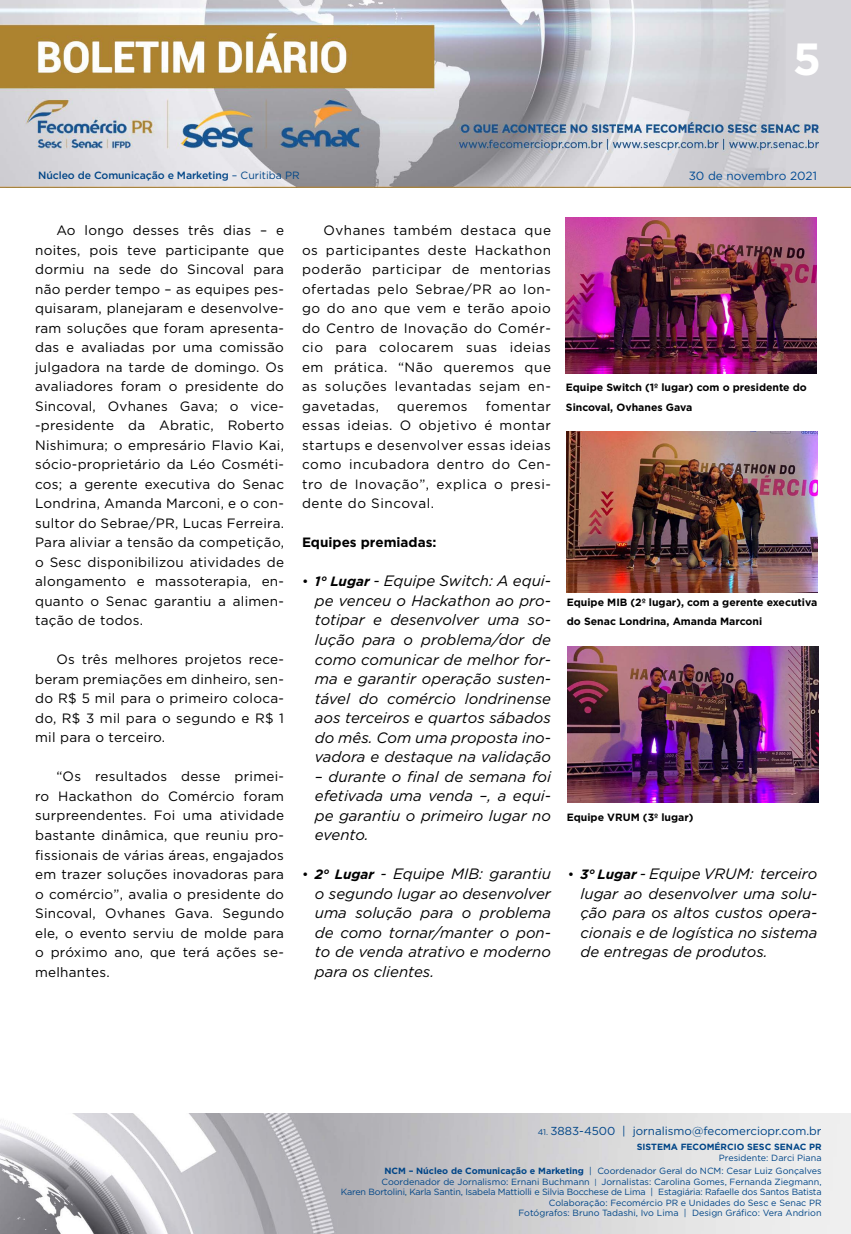
<style>
.page{position:relative;width:851px;height:1234px;background:#fff}
.page>*{position:absolute;margin:0;border:0;box-sizing:border-box;transform-origin:0 0}
.t1{font:700 45px "Gotham";color:#fff}
.t2{font:italic 15px/19.5px "Gotham";color:#000;text-align:justify}
.t3{font:13.5px/19.5px "Gotham";letter-spacing:.02em;color:#000;text-align:justify}
.t4{font:700 13.5px "Gotham";color:#000}
.t5{font:13.5px "Gotham";letter-spacing:.04em;color:#000}
.t6{font:11.85px "Gotham";color:#004a93}
.t7{font:11.55px "Gotham";color:#004587}
.t8{font:700 10.5px/19.5px "Gotham";color:#000}
.t9{font:500 10.5px "Gotham";letter-spacing:-.01em;color:#004587}
.t10{font:9px/10.5px "Gotham";color:#004587;text-align:right}
.t11{font:700 9px "Gotham";color:#004587}
.s1{font-weight:400}
.s2{font-style:normal;font-size:13.5px}
.s3{font-weight:700;font-size:13.5px}
.s4{font-size:8.25px}
.s5{font-weight:700}
.s6{font-size:7.65px}
</style>
<div class="page">
<img style="left:0;top:0;width:850px;height:188px">
<img style="left:0;top:1113px;width:850px;height:120px">
<img style="left:566px;top:431px;width:251px;height:161px">
<img style="left:567px;top:646px;width:251px;height:156px">
<img style="left:566px;top:217px;width:250px;height:156px">
<h1 class="t1" style="left:792px;top:29px;width:30px">5</h1>
<p class="t9" style="left:38px;top:168px;width:263px">Núcleo de Comunicação e Marketing <span class="s1">– Curitiba PR</span></p>
<p class="t6" style="left:688px;top:168px;width:130px">30 de novembro 2021</p>
<p class="t3" style="left:35px;top:220px;width:250px;text-indent:21px">Ao longo desses três dias – e noites, pois teve participante que dormiu na sede do Sincoval para não perder tempo – as equipes pes&shy;quisaram, planejaram e desenvolve&shy;ram soluções que foram apresenta&shy;das e avaliadas por uma comissão julgadora na tarde de domingo. Os avaliadores foram o presidente do Sincoval, Ovhanes Gava; o vice--presidente da Abratic, Roberto Nishimura; o empresário Flavio Kai, sócio-proprietário da Léo Cosméti&shy;cos; a gerente executiva do Senac Londrina, Amanda Marconi, e o con&shy;sultor do Sebrae/PR, Lucas Ferreira.<br>Para aliviar a tensão da competição, o Sesc disponibilizou atividades de alongamento e massoterapia, en&shy;quanto o Senac garantiu a alimen&shy;tação de todos.</p>
<p class="t3" style="left:35px;top:649px;width:250px;text-indent:21px">Os três melhores projetos rece&shy;beram premiações em dinheiro, sen&shy;do R$ 5 mil para o primeiro coloca&shy;do, R$ 3 mil para o segundo e R$ 1 mil para o terceiro.</p>
<p class="t3" style="left:35px;top:766px;width:250px;text-indent:21px">“Os resultados desse primei&shy;ro Hackathon do Comércio foram surpreendentes. Foi uma atividade bastante dinâmica, que reuniu pro&shy;fissionais de várias áreas, engajados em trazer soluções inovadoras para o comércio”, avalia o presidente do Sincoval, Ovhanes Gava. Segundo ele, o evento serviu de molde para o próximo ano, que terá ações se&shy;melhantes.</p>
<p class="t3" style="left:302px;top:220px;width:250px;text-indent:21px">Ovhanes também destaca que os participantes deste Hackathon poderão participar de mentorias ofertadas pelo Sebrae/PR ao lon&shy;go do ano que vem e terão apoio do Centro de Inovação do Comér&shy;cio para colocarem suas ideias em prática. “Não queremos que as soluções levantadas sejam en&shy;gavetadas,</p>
<p class="t3" style="left:302px;top:395px;width:250px;text-indent:184px">fomentar essas ideias. O objetivo é montar startups e desenvolver essas ideias como incubadora dentro do Cen&shy;tro de Inovação”, explica o presi&shy;dente do Sincoval.</p>
<p class="t4" style="left:302px;top:533px;width:136px">Equipes premiadas:</p>
<p class="t2" style="left:315px;top:571px;width:238px;text-indent:-13px"><span class="s2">•</span> <span class="s3">1° Lugar</span> - Equipe Switch: A equi&shy;pe venceu o Hackathon ao pro&shy;totipar e desenvolver uma so&shy;lução para o problema/dor de como comunicar de melhor for&shy;ma e garantir operação susten&shy;tável do comércio londrinense aos terceiros e quartos sábados do mês. Com uma proposta ino&shy;vadora e destaque na validação</p>
<p class="t2" style="left:315px;top:766px;width:238px">– durante o final de semana foi efetivada uma venda –, a equi&shy;pe garantiu o primeiro lugar no evento.</p>
<p class="t2" style="left:315px;top:863px;width:238px;text-indent:-13px"><span class="s2">•</span> <span class="s3">2° Lugar</span> - Equipe MIB: garantiu o segundo lugar ao desenvolver uma solução para o problema de como tornar/manter o pon&shy;to de venda atrativo e moderno para os clientes.</p>
<p class="t5" style="left:397px;top:397px;width:72px">queremos</p>
<p class="t8" style="left:566px;top:377px;width:242px">Equipe Switch (1º lugar) com o presidente do<br>Sincoval, Ovhanes Gava</p>
<p class="t8" style="left:566px;top:592px;width:252px">Equipe MIB (2º lugar), com a gerente executiva do Senac Londrina, Amanda Marconi</p>
<p class="t8" style="left:566px;top:806px;width:128px">Equipe VRUM (3º lugar)</p>
<p class="t2" style="left:580px;top:863px;width:238px;text-indent:-13px"><span class="s2">•</span> <span class="s3">3° Lugar</span> - Equipe VRUM: terceiro lugar ao desenvolver uma solu&shy;ção para os altos custos opera&shy;cionais e de logística no sistema de entregas de produtos.</p>
<p class="t7" style="left:537px;top:1123px;width:285px"><span class="s4">41.</span> 3883-4500 | jornalismo@fecomerciopr.com.br</p>
<p class="t11" style="left:636px;top:1140px;width:186px">SISTEMA FECOMÉRCIO SESC SENAC PR</p>
<p class="t10" style="left:384px;top:1150px;width:438px;line-height:13.5px">Presidente: Darci Piana<br><span class="s5">NCM – Núcleo de Comunicação e Marketing</span> | Coordenador Geral do NCM: Cesar Luiz Gonçalves</p>
<p class="t10" style="left:341px;top:1175px;width:482px">Coordenador de Jornalismo: Ernani Buchmann <span class="s6">|</span> Jornalistas: Carolina Gomes, Fernanda Ziegmann,<br>Karen Bortolini, Karla Santin, Isabela Mattiolli e Silvia Bocchese de Lima | Estagiária: Rafaelle dos Santos Batista Colaboração: Fecomércio PR e Unidades do Sesc e Senac PR<br>Fotógrafos: Bruno Tadashi, Ivo Lima | Design Gráfico: Vera Andrion</p>
</div>
